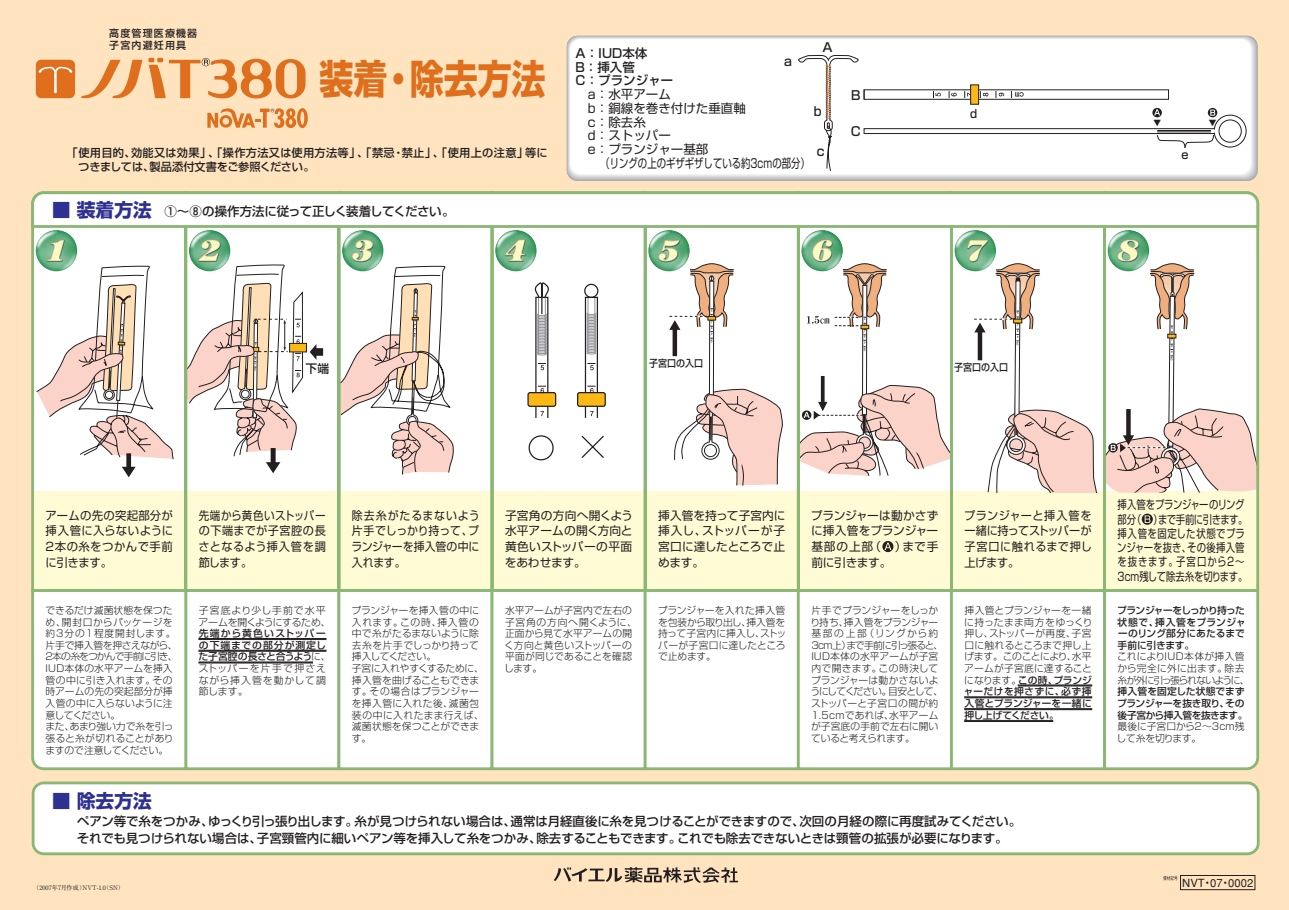
<style>
.page{position:relative;width:1289px;height:910px;background:#ffe4bf}
.page>*{position:absolute;margin:0;border:0;box-sizing:border-box;transform-origin:0 0}
.t1{font:700 40px "Shin Go";color:#df6f1d;scale:.85 1}
.t2{font:700 18.75px "Shin Go";color:#2e3092}
.t3{font:500 12.5px/13.8px "Shin Go";letter-spacing:-.01em;color:#231f20}
.t4{font:12.5px/13.8px "Shin Go";color:#231f20}
.t5{font:500 12.5px "Shin Go";letter-spacing:-.03em;color:#231f20}
.t6{font:12.5px "Shin Go";color:#231f20;scale:.75 1}
.t7{font:11.75px/15.6px "Shin Go";letter-spacing:.01em;color:#231f20;text-align:justify}
.t8{font:11.75px/14.2px "Shin Go";letter-spacing:.01em;color:#231f20;scale:.8 1}
.t9{font:11.75px/15.6px "Shin Go";letter-spacing:.01em;color:#231f20;text-align:justify;scale:.93 1}
.t10{font:11.75px/15.6px "Shin Go";letter-spacing:.01em;color:#231f20;text-align:justify;scale:.9 1}
.t11{font:11.75px/15.6px "Shin Go";letter-spacing:.01em;color:#231f20;text-align:justify;scale:.95 1}
.t12{font:500 11.75px "Shin Go";color:#231f20}
.t13{font:500 11.25px/13.8px "Shin Go";letter-spacing:.02em;color:#231f20}
.t14{font:500 11.25px "Gothic BBB";color:#231f20}
.t15{font:500 10px/11.9px "Shin Go";letter-spacing:.115em;color:#231f20}
.t16{font:500 10px "Shin Go";letter-spacing:.115em;color:#231f20;scale:.9 1}
.t17{font:500 10px "Shin Go";letter-spacing:.115em;color:#231f20;scale:.75 1}
.t18{font:300 9.75px/11.6px "Shin Go";letter-spacing:.005em;color:#231f20}
.t19{font:500 9.75px/11.6px "Shin Go";letter-spacing:.055em;color:#231f20}
.t20{font:500 9.75px/11.6px "Shin Go";letter-spacing:-.01em;color:#231f20;text-align:justify}
.t21{font:500 9.75px/11.6px "Shin Go";letter-spacing:-.035em;color:#231f20}
.t22{font:6.25px "Ryumin";color:#231f20}
.t23{font:500 5px "Gothic BBB";color:#231f20;scale:.75 1}
.s1{font-weight:700;font-size:18.75px;color:#2e3092}
.s2{font-weight:500}
.s3{font-weight:300}
</style>
<div class="page">
<div style="left:570px;top:39px;width:680px;height:135px;background:#fff;border-radius:11px"></div>
<div style="left:32px;top:782px;width:1227px;height:73px;background:#fff;border:3px solid #8ab874;border-radius:11px"></div>
<div style="left:184px;top:589px;width:156px;height:181px;background:#fff;border:3px solid #8ab874"></div>
<div style="left:337px;top:589px;width:156px;height:181px;background:#fff;border:3px solid #8ab874"></div>
<div style="left:491px;top:589px;width:155px;height:181px;background:#fff;border:3px solid #8ab874"></div>
<div style="left:644px;top:589px;width:156px;height:181px;background:#fff;border:3px solid #8ab874"></div>
<div style="left:31px;top:593px;width:158px;height:178px;background:#fff"></div>
<div style="left:797px;top:589px;width:156px;height:181px;background:#fff;border:3px solid #8ab874"></div>
<div style="left:950px;top:589px;width:156px;height:181px;background:#fff;border:3px solid #8ab874"></div>
<div style="left:1102px;top:593px;width:158px;height:178px;background:#fff"></div>
<hr style="left:198px;top:638px;width:128px;height:1px;background:#231f20">
<hr style="left:198px;top:639px;width:128px;height:1px;background:#231f20">
<hr style="left:198px;top:650px;width:128px;height:1px;background:#231f20">
<hr style="left:198px;top:651px;width:128px;height:1px;background:#231f20">
<hr style="left:198px;top:662px;width:115px;height:1px;background:#231f20">
<hr style="left:198px;top:663px;width:115px;height:1px;background:#231f20">
<hr style="left:1018px;top:685px;width:74px;height:1px;background:#231f20">
<hr style="left:1018px;top:686px;width:74px;height:1px;background:#231f20">
<hr style="left:964px;top:697px;width:128px;height:1px;background:#231f20">
<hr style="left:964px;top:698px;width:128px;height:1px;background:#231f20">
<hr style="left:964px;top:708px;width:128px;height:1px;background:#231f20">
<hr style="left:964px;top:709px;width:128px;height:1px;background:#231f20">
<hr style="left:964px;top:720px;width:89px;height:1px;background:#231f20">
<hr style="left:964px;top:721px;width:89px;height:1px;background:#231f20">
<svg style="left:798px;top:55px;width:449px;height:116px"></svg>
<hr style="left:1157px;top:130px;width:54px;height:1px;background:#231f20">
<hr style="left:1157px;top:132px;width:54px;height:1px;background:#231f20">
<svg style="left:31px;top:229px;width:1229px;height:364px;background:#efecdd"></svg>
<div style="left:36px;top:60px;width:39px;height:38px;background:#df6f1d;border-radius:5px"></div>
<svg style="left:81px;top:60px;width:61px;height:38px"></svg>
<svg style="left:148px;top:58px;width:158px;height:41px"></svg>
<svg style="left:38px;top:67px;width:35px;height:26px"></svg>
<svg style="left:207px;top:108px;width:101px;height:20px"></svg>
<svg style="left:31px;top:191px;width:1229px;height:38px;background:#ecf3e8"></svg>
<svg style="left:554px;top:867px;width:184px;height:16px"></svg>
<div style="left:1180px;top:875px;width:75px;height:15px;border:1px solid #231f20"></div>
<p class="t15" style="left:109px;top:29px;width:90px">高度管理医療機器子宮内避妊用具</p>
<h1 class="t1" style="left:319px;top:64px;width:268px">装着・除去方法</h1>
<p class="t13" style="left:78px;top:147px;width:471px;text-indent:-12px">「使用目的、効能又は効果」、「操作方法又は使用方法等」、「禁忌・禁止」、「使用上の注意」等につきましては、製品添付文書をご参照ください。</p>
<p class="t5" style="left:33px;top:207px;width:423px"><span class="s1">　■ 装着方法</span>　①～⑧の操作方法に従って正しく装着してください。</p>
<p class="t3" style="left:575px;top:48px;width:99px">A：IUD本体<br>B：挿入管<br>C：プランジャー</p>
<p class="t4" style="left:588px;top:89px;width:159px">a：水平アーム<br>b：銅線を巻き付けた垂直軸c：除去糸<br>d：ストッパー<br>e：プランジャー基部</p>
<p class="t6" style="left:600px;top:159px;width:281px">（リングの上のギザギザしている約3cmの部分）</p>
<p class="t3" style="left:784px;top:56px;width:9px">a</p>
<p class="t3" style="left:822px;top:42px;width:12px">A</p>
<p class="t3" style="left:814px;top:106px;width:9px">b</p>
<p class="t3" style="left:817px;top:146px;width:9px">c</p>
<p class="t3" style="left:851px;top:90px;width:11px">B</p>
<p class="t3" style="left:851px;top:126px;width:12px">C</p>
<p class="t12" style="left:306px;top:364px;width:25px">下端</p>
<p class="t16" style="left:649px;top:359px;width:62px">子宮口の入口</p>
<p class="t13" style="left:970px;top:108px;width:9px">d</p>
<p class="t16" style="left:954px;top:363px;width:62px">子宮口の入口</p>
<p class="t17" style="left:1153px;top:119px;width:11px">▼</p>
<p class="t17" style="left:1209px;top:119px;width:11px">▼</p>
<p class="t13" style="left:1181px;top:149px;width:9px">e</p>
<p class="t7" style="left:45px;top:509px;width:129px">アームの先の突起部分が挿入管に入らないように2本の糸をつかんで手前に引きます。</p>
<p class="t8" style="left:1117px;top:499px;width:164px">挿入管をプランジャーのリング部分（ ）まで手前に引きます。挿入管を固定した状態でプランジャーを抜き、その後挿入管を抜きます。子宮口から2～<br>3cm残して除去糸を切ります。</p>
<p class="t18" style="left:810px;top:606px;width:134px">片手でプランジャーをしっかり持ち、挿入管をプランジャー基部の上部（リングから約<br>3cm上）まで手前に引っ張ると、<br>IUD本体の水平アームが子宮内で開きます。この時決してプランジャーは動かさないようにしてください。目安として、ストッパーと子宮口の間が約<br>1.5cmであれば、水平アームが子宮底の手前で左右に開いていると考えられます。</p>
<p class="t10" style="left:198px;top:509px;width:143px">先端から黄色いストッパーの下端までが子宮腔の長さとなるよう挿入管を調節します。</p>
<p class="t9" style="left:352px;top:509px;width:139px">除去糸がたるまないよう片手でしっかり持って、プランジャーを挿入管の中に入れます。</p>
<p class="t7" style="left:505px;top:509px;width:130px">子宮角の方向へ開くよう水平アームの開く方向と黄色いストッパーの平面をあわせます。</p>
<p class="t7" style="left:658px;top:509px;width:129px">挿入管を持って子宮内に挿入し、ストッパーが子宮口に達したところで止めます。</p>
<p class="t7" style="left:811px;top:509px;width:129px">プランジャーは動かさずに挿入管をプランジャー基部の上部（ ）まで手前に引きます。</p>
<p class="t11" style="left:964px;top:509px;width:136px">プランジャーと挿入管を一緒に持ってストッパーが子宮口に触れるまで押し上げます。</p>
<p class="t18" style="left:963px;top:606px;width:131px;text-align:justify">挿入管とプランジャーを一緒に持ったまま両方をゆっくり押し、ストッパーが再度、子宮口に触れるところまで押し上げます。 このことにより、水平アームが子宮底に達することになります。<span class="s2">この時、プランジャーだけを押さずに、必ず挿入管とプランジャーを一緒に押し上げてください。</span></p>
<p class="t20" style="left:1117px;top:605px;width:130px">プランジャーをしっかり持った状態で、挿入管をプランジャーのリング部分にあたるまで手前に引きます。</p>
<p class="t18" style="left:352px;top:606px;width:134px">プランジャーを挿入管の中に入れます。この時、挿入管の中で糸がたるまないように除去糸を片手でしっかり持って挿入してください。<br>子宮に入れやすくするために、挿入管を曲げることもできます。その場合はプランジャーを挿入管に入れた後、滅菌包装の中に入れたまま行えば、滅菌状態を保つことができます。</p>
<p class="t18" style="left:504px;top:606px;width:134px">水平アームが子宮内で左右の子宮角の方向へ開くように、正面から見て水平アームの開く方向と黄色いストッパーの平面が同じであることを確認します。</p>
<p class="t18" style="left:658px;top:606px;width:130px;text-align:justify">プランジャーを入れた挿入管を包装から取り出し、挿入管を持って子宮内に挿入し、ストッパーが子宮口に達したところで止めます。</p>
<p class="t18" style="left:199px;top:606px;width:134px">子宮底より少し手前で水平アームを開くようにするため、</p>
<p class="t19" style="left:199px;top:629px;width:134px">先端から黄色いストッパーの下端までの部分が測定した子宮腔の長さと合うよう<span class="s3">に、ストッパーを片手で押さえながら挿入管を動かして調節します。</span></p>
<p class="t18" style="left:45px;top:606px;width:134px">できるだけ滅菌状態を保つため、開封口からパッケージを約3分の1程度開封します。片手で挿入管を押さえながら、<br>2本の糸をつかんで手前に引き、<br>IUD本体の水平アームを挿入管の中に引き入れます。その時アームの先の突起部分が挿入管の中に入らないように注意してください。<br>また、あまり強い力で糸を引っ張ると糸が切れることがありますので注意してください。</p>
<p class="t18" style="left:1117px;top:652px;width:134px">これによりIUD本体が挿入管から完全に外に出ます。除去糸が外に引っ張られないように、</p>
<p class="t21" style="left:1117px;top:687px;width:132px">挿入管を固定した状態でまずプランジャーを抜き取り、その後子宮から挿入管を抜きます。</p>
<p class="t18" style="left:1116px;top:722px;width:130px">最後に子宮口から2～3cm残して糸を切ります。</p>
<h2 class="t2" style="left:52px;top:794px;width:101px">■ 除去方法</h2>
<p class="t3" style="left:77px;top:814px;width:946px;line-height:17.5px">ペアン等で糸をつかみ、ゆっくり引っ張り出します。糸が見つけられない場合は、通常は月経直後に糸を見つけることができますので、次回の月経の際に再度試みてください。それでも見つけられない場合は、子宮頸管内に細いペアン等を挿入して糸をつかみ、除去することもできます。これでも除去できないときは頸管の拡張が必要になります。</p>
<p class="t22" style="left:33px;top:885px;width:93px">（2007年7月作成）NVT-1.0（SN）</p>
<p class="t23" style="left:1163px;top:876px;width:21px">資材記号</p>
<p class="t14" style="left:1182px;top:878px;width:73px">NVT・07・0002</p>
</div>
